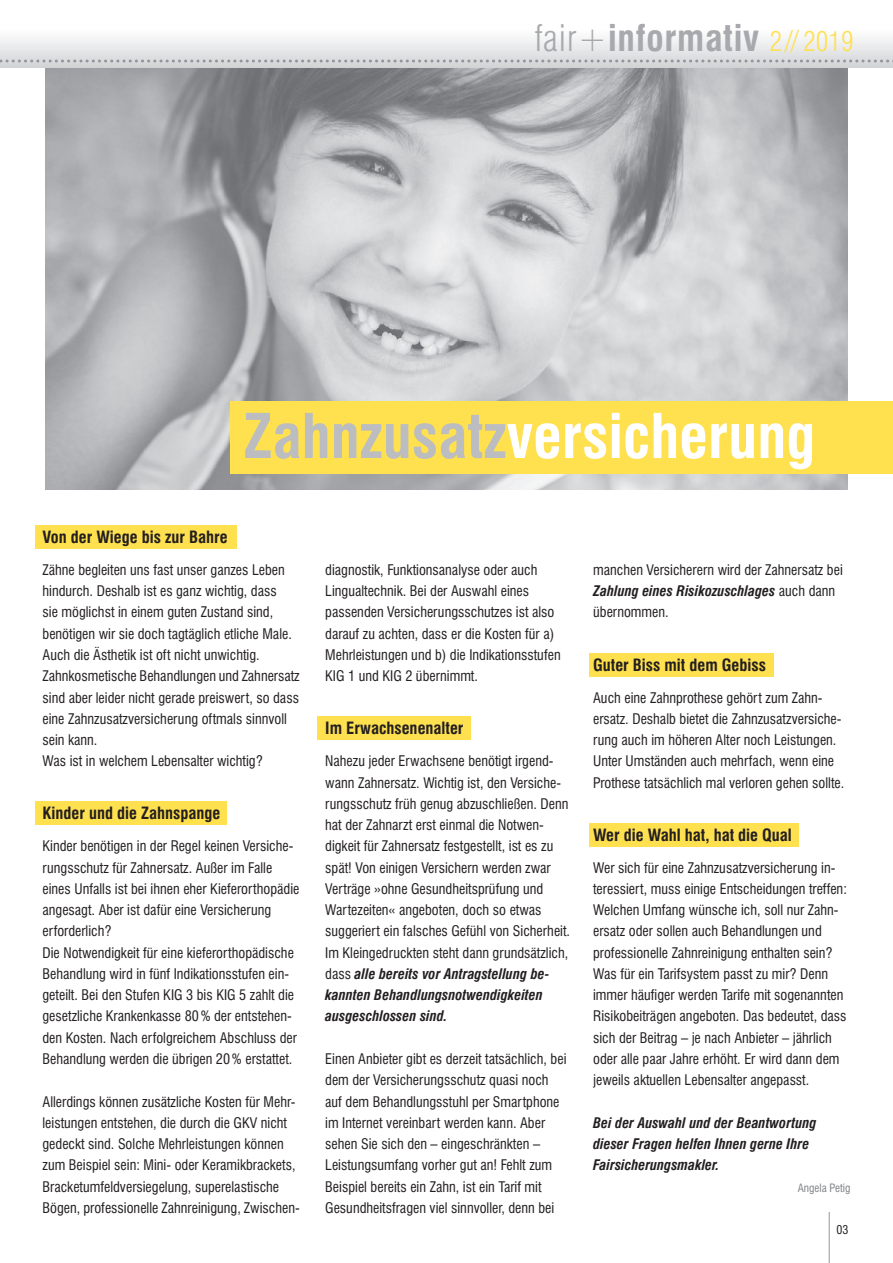
<style>
.page{position:relative;width:893px;height:1263px;background:#fff}
.page>*{position:absolute;margin:0;border:0;box-sizing:border-box;transform-origin:0 0}
.t1{font:700 condensed 60px "Swiss 721 BT";color:#fff}
.t2{font:700 condensed 36px "Swiss 721 BT";letter-spacing:.02em;color:#a8a9ad}
.t3{font:700 condensed 16.5px "Swiss 721 BT";color:#231f20}
.t4{font:condensed 14.25px/21.3px "Swiss 721 BT";color:#231f20}
.t5{font:italic 700 condensed 14.25px/21.3px "Swiss 721 BT";color:#231f20}
.t6{font:condensed 12px "Swiss 721 BT";color:#231f20}
.t7{font:condensed 11.25px "Swiss 721 BT";color:#808285}
.s1{font-weight:300}
.s2{font-weight:300;font-size:27px;color:#ffe04e}
.s3{color:#bcbdc0}
.s4{font-weight:700;font-style:italic}
</style>
<div class="page">
<div style="left:589px;top:654px;width:185px;height:23px;background:#ffe04e"></div>
<div style="left:589px;top:824px;width:210px;height:23px;background:#ffe04e"></div>
<div style="left:318px;top:716px;width:153px;height:24px;background:#ffe04e"></div>
<div style="left:35px;top:801px;width:192px;height:24px;background:#ffe04e"></div>
<img style="left:45px;top:68px;width:803px;height:422px">
<div style="left:0;top:0;width:893px;height:68px;background:linear-gradient(to bottom,#fff,#dcdddf)"></div>
<svg style="left:0;top:60px;width:893px;height:3px;background:#c0c2c4"></svg>
<hr style="left:829px;top:1212px;width:1px;height:51px;background:#939598">
<div style="left:35px;top:525px;width:202px;height:23px;background:#ffe04e"></div>
<div style="left:231px;top:402px;width:662px;height:72px;background:#ffe04e"></div>
<h2 class="t2" style="left:534px;top:16px;width:321px"><span class="s1">fair+</span>informativ <span class="s2">2 // 2019</span></h2>
<h1 class="t1" style="left:243px;top:400px;width:574px"><span class="s3">Zahnzusatz</span>versicherung</h1>
<p class="t3" style="left:43px;top:527px;width:187px">Von der Wiege bis zur Bahre</p>
<p class="t4" style="left:43px;top:559px;width:259px">Zähne begleiten uns fast unser ganzes Leben hindurch. Deshalb ist es ganz wichtig, dass<br>sie möglichst in einem guten Zustand sind, benötigen wir sie doch tagtäglich etliche Male.<br>Auch die Ästhetik ist oft nicht unwichtig.<br>Zahnkosmetische Behandlungen und Zahnersatz sind aber leider nicht gerade preiswert, so dass eine Zahnzusatzversicherung oftmals sinnvoll sein kann.<br>Was ist in welchem Lebensalter wichtig?</p>
<p class="t3" style="left:43px;top:803px;width:179px">Kinder und die Zahnspange</p>
<p class="t4" style="left:43px;top:835px;width:258px">Kinder benötigen in der Regel keinen Versiche&shy;rungsschutz für Zahnersatz. Außer im Falle eines Unfalls ist bei ihnen eher Kieferorthopädie angesagt. Aber ist dafür eine Versicherung erforderlich?<br>Die Notwendigkeit für eine kieferorthopädische Behandlung wird in fünf Indikationsstufen ein&shy;geteilt. Bei den Stufen KIG 3 bis KIG 5 zahlt die gesetzliche Krankenkasse 80% der entstehen&shy;den Kosten. Nach erfolgreichem Abschluss der Behandlung werden die übrigen 20% erstattet.</p>
<p class="t4" style="left:43px;top:1091px;width:259px">Allerdings können zusätzliche Kosten für Mehr&shy;leistungen entstehen, die durch die GKV nicht gedeckt sind. Solche Mehrleistungen können zum Beispiel sein: Mini- oder Keramikbrackets, Bracketumfeldversiegelung, superelastische Bögen, professionelle Zahnreinigung, Zwischen-</p>
<p class="t4" style="left:325px;top:559px;width:237px">diagnostik, Funktionsanalyse oder auch Lingualtechnik. Bei der Auswahl eines passenden Versicherungsschutzes ist also darauf zu achten, dass er die Kosten für a)<br>Mehrleistungen und b) die Indikationsstufen KIG 1 und KIG 2 übernimmt.</p>
<p class="t3" style="left:325px;top:718px;width:140px">Im Erwachsenenalter</p>
<p class="t4" style="left:325px;top:750px;width:246px">Nahezu jeder Erwachsene benötigt irgend&shy;wann Zahnersatz. Wichtig ist, den Versiche&shy;rungsschutz früh genug abzuschließen. Denn hat der Zahnarzt erst einmal die Notwen&shy;digkeit für Zahnersatz festgestellt, ist es zu spät! Von einigen Versichern werden zwar Verträge »ohne Gesundheitsprüfung und Wartezeiten« angeboten, doch so etwas suggeriert ein falsches Gefühl von Sicherheit.<br>Im Kleingedruckten steht dann grundsätzlich, dass <span class="s4">alle bereits vor Antragstellung be&shy;kannten Behandlungsnotwendigkeiten ausgeschlossen sind.</span></p>
<p class="t4" style="left:325px;top:1048px;width:243px">Einen Anbieter gibt es derzeit tatsächlich, bei dem der Versicherungsschutz quasi noch auf dem Behandlungsstuhl per Smartphone im Internet vereinbart werden kann. Aber sehen Sie sich den – eingeschränkten – Leistungsumfang vorher gut an! Fehlt zum Beispiel bereits ein Zahn, ist ein Tarif mit Gesundheitsfragen viel sinnvoller, denn bei</p>
<p class="t4" style="left:593px;top:559px;width:251px">manchen Versicherern wird der Zahnersatz bei<br><span class="s4">Zahlung eines Risikozuschlages</span> auch dann übernommen.</p>
<p class="t3" style="left:593px;top:655px;width:174px">Guter Biss mit dem Gebiss</p>
<p class="t4" style="left:593px;top:687px;width:253px">Auch eine Zahnprothese gehört zum Zahn&shy;ersatz. Deshalb bietet die Zahnzusatzversiche&shy;rung auch im höheren Alter noch Leistungen.<br>Unter Umständen auch mehrfach, wenn eine Prothese tatsächlich mal verloren gehen sollte.</p>
<p class="t3" style="left:593px;top:825px;width:200px">Wer die Wahl hat, hat die Qual</p>
<p class="t4" style="left:593px;top:857px;width:255px">Wer sich für eine Zahnzusatzversicherung in&shy;teressiert, muss einige Entscheidungen treffen:<br>Welchen Umfang wünsche ich, soll nur Zahn&shy;ersatz oder sollen auch Behandlungen und professionelle Zahnreinigung enthalten sein?<br>Was für ein Tarifsystem passt zu mir? Denn immer häufiger werden Tarife mit sogenannten Risikobeiträgen angeboten. Das bedeutet, dass sich der Beitrag – je nach Anbieter – jährlich oder alle paar Jahre erhöht. Er wird dann dem jeweils aktuellen Lebensalter angepasst.</p>
<p class="t5" style="left:593px;top:1112px;width:225px">Bei der Auswahl und der Beantwortung dieser Fragen helfen Ihnen gerne Ihre<br>Fairsicherungsmakler.</p>
<p class="t7" style="left:798px;top:1181px;width:54px">Angela Petig</p>
<p class="t6" style="left:837px;top:1222px;width:13px">03</p>
</div>
